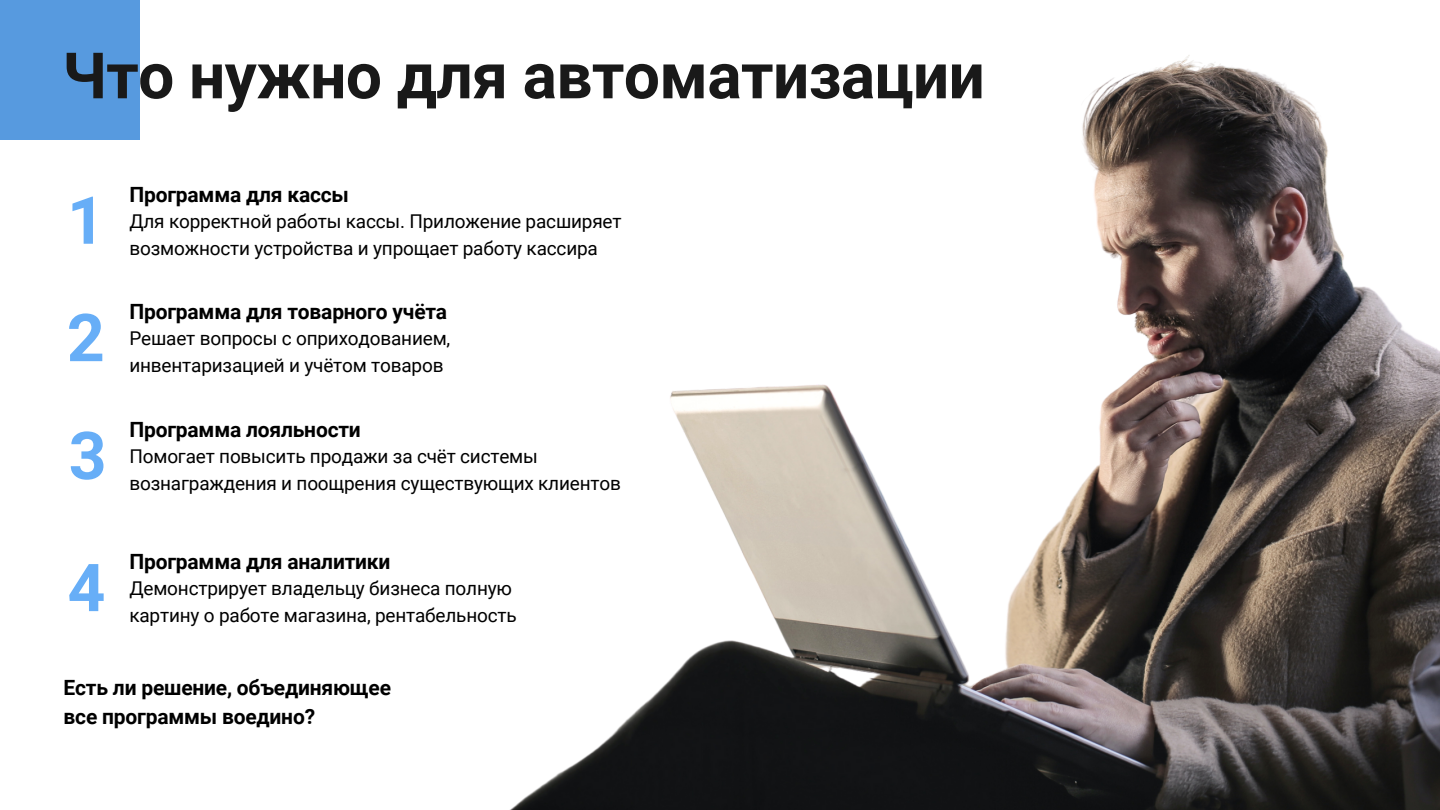
<style>
.page{position:relative;width:1440px;height:810px;background:#fff}
.page>*{position:absolute;margin:0;border:0;box-sizing:border-box;transform-origin:0 0}
.t1{font:700 66.2px/117.7px "Roboto";color:#67aef7;text-align:justify}
.t2{font:700 64px "Roboto";letter-spacing:-.01em;color:#191919}
.t3{font:700 21px/29.2px "Roboto";letter-spacing:-.01em;color:#000}
.t4{font:19px/26.2px "Roboto";letter-spacing:-.01em;color:#000}
</style>
<div class="page">
<div style="left:0;top:0;width:140px;height:140px;background:#579adf"></div>
<img style="left:510px;top:55px;width:930px;height:755px">
<h2 class="t2" style="left:62px;top:39px;width:924px">Что нужно для автоматизации</h2>
<h1 class="t1" style="left:67px;top:162px;width:41px">1<br>2<br>3</h1>
<p class="t3" style="left:129px;top:180px;width:221px">Программа для кассы</p>
<p class="t4" style="left:129px;top:209px;width:494px">Для корректной работы кассы. Приложение расширяет возможности устройства и упрощает работу кассира</p>
<p class="t3" style="left:129px;top:297px;width:319px">Программа для товарного учёта</p>
<p class="t4" style="left:129px;top:326px;width:322px">Решает вопросы с оприходованием, инвентаризацией и учётом товаров</p>
<p class="t3" style="left:129px;top:415px;width:233px">Программа лояльности</p>
<p class="t4" style="left:129px;top:444px;width:493px">Помогает повысить продажи за счёт системы вознаграждения и поощрения существующих клиентов</p>
<h1 class="t1" style="left:67px;top:530px;width:39px">4</h1>
<p class="t3" style="left:129px;top:547px;width:262px">Программа для аналитики</p>
<p class="t4" style="left:129px;top:576px;width:389px">Демонстрирует владельцу бизнеса полную картину о работе магазина, рентабельность</p>
<p class="t3" style="left:64px;top:673px;width:329px">Есть ли решение, объединяющее все программы воедино?</p>
</div>
